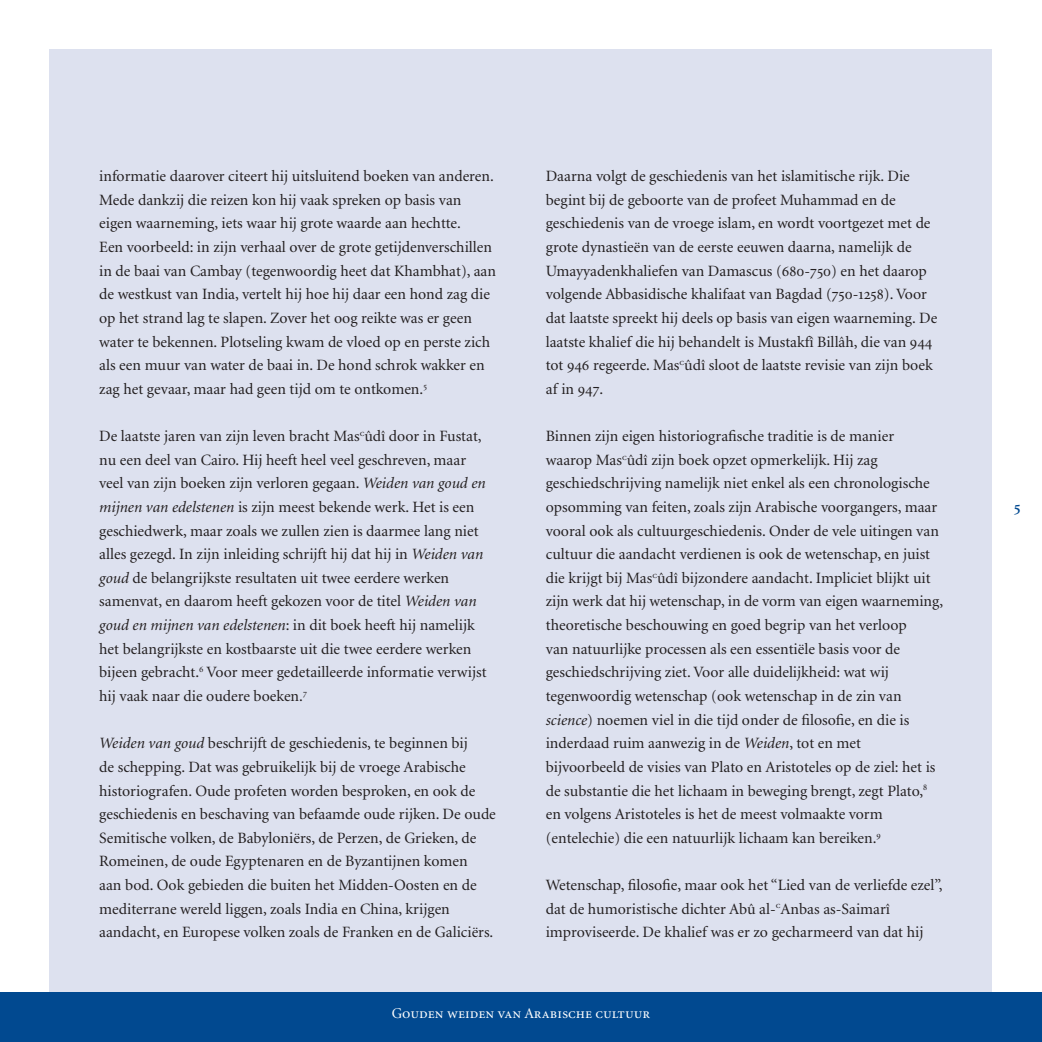
<style>
.page{position:relative;width:1042px;height:1042px;background:#fff}
.page>*{position:absolute;margin:0;border:0;box-sizing:border-box;transform-origin:0 0}
.t1{font:15.75px/23.6px "Minion";color:#231f20}
.t2{font:15.75px "Minion Semibold SC";color:#014990}
.t3{font:14.88px "Minion Regular SC";color:#fff}
.s1{font-style:italic}
.s2{font-family:"Minion Regular SC"}
</style>
<div class="page">
<div style="left:50px;top:50px;width:942px;height:992px;background:#dde1ef"></div>
<div style="left:0;top:992px;width:1042px;height:50px;background:#014990"></div>
<p class="t1" style="left:99px;top:165px;width:398px">informatie daarover citeert hij uitsluitend boeken van anderen.<br>Mede dankzij die reizen kon hij vaak spreken op basis van eigen waarneming, iets waar hij grote waarde aan hechtte.<br>Een voorbeeld: in zijn verhaal over de grote getijdenverschillen in de baai van Cambay (tegenwoordig heet dat Khambhat), aan de westkust van India, vertelt hij hoe hij daar een hond zag die op het strand lag te slapen. Zover het oog reikte was er geen water te bekennen. Plotseling kwam de vloed op en perste zich als een muur van water de baai in. De hond schrok wakker en zag het gevaar, maar had geen tijd om te ontkomen.<sup>5</sup></p>
<p class="t1" style="left:99px;top:425px;width:389px">De laatste jaren van zijn leven bracht Mas<sup>c</sup>ûdî door in Fustat, nu een deel van Cairo. Hij heeft heel veel geschreven, maar veel van zijn boeken zijn verloren gegaan. <span class="s1">Weiden van goud en mijnen van edelstenen</span> is zijn meest bekende werk. Het is een geschiedwerk, maar zoals we zullen zien is daarmee lang niet alles gezegd. In zijn inleiding schrijft hij dat hij in <span class="s1">Weiden van goud</span> de belangrijkste resultaten uit twee eerdere werken samenvat, en daarom heeft gekozen voor de titel <span class="s1">Weiden van goud en mijnen van edelstenen</span>: in dit boek heeft hij namelijk het belangrijkste en kostbaarste uit die twee eerdere werken bijeen gebracht.<sup>6</sup> Voor meer gedetailleerde informatie verwijst hij vaak naar die oudere boeken.<sup>7</sup></p>
<p class="t1" style="left:99px;top:732px;width:398px"><span class="s1">Weiden van goud</span> beschrijft de geschiedenis, te beginnen bij<br>de schepping. Dat was gebruikelijk bij de vroege Arabische historiografen. Oude profeten worden besproken, en ook de geschiedenis en beschaving van befaamde oude rijken. De oude Semitische volken, de Babyloniërs, de Perzen, de Grieken, de Romeinen, de oude Egyptenaren en de Byzantijnen komen<br>aan bod. Ook gebieden die buiten het Midden-Oosten en de mediterrane wereld liggen, zoals India en China, krijgen aandacht, en Europese volken zoals de Franken en de Galiciërs.</p>
<p class="t1" style="left:546px;top:165px;width:393px">Daarna volgt de geschiedenis van het islamitische rijk. Die begint bij de geboorte van de profeet Muhammad en de geschiedenis van de vroege islam, en wordt voortgezet met de grote dynastieën van de eerste eeuwen daarna, namelijk de Umayyadenkhaliefen van Damascus (<span class="s2">680</span>-<span class="s2">750</span>) en het daarop volgende Abbasidische khalifaat van Bagdad (<span class="s2">750</span>-<span class="s2">1258</span>). Voor dat laatste spreekt hij deels op basis van eigen waarneming. De laatste khalief die hij behandelt is Mustakfî Billâh, die van <span class="s2">944 </span>tot <span class="s2">946</span> regeerde. Mas<sup>c</sup>ûdî sloot de laatste revisie van zijn boek af in <span class="s2">947</span>.</p>
<p class="t1" style="left:546px;top:425px;width:399px">Binnen zijn eigen historiografische traditie is de manier waarop Mas<sup>c</sup>ûdî zijn boek opzet opmerkelijk. Hij zag geschiedschrijving namelijk niet enkel als een chronologische opsomming van feiten, zoals zijn Arabische voorgangers, maar vooral ook als cultuurgeschiedenis. Onder de vele uitingen van cultuur die aandacht verdienen is ook de wetenschap, en juist die krijgt bij Mas<sup>c</sup>ûdî bijzondere aandacht. Impliciet blijkt uit zijn werk dat hij wetenschap, in de vorm van eigen waarneming, theoretische beschouwing en goed begrip van het verloop<br>van natuurlijke processen als een essentiële basis voor de geschiedschrijving ziet. Voor alle duidelijkheid: wat wij tegenwoordig wetenschap (ook wetenschap in de zin van <span class="s1">science</span>) noemen viel in die tijd onder de filosofie, en die is inderdaad ruim aanwezig in de <span class="s1">Weiden</span>, tot en met bijvoorbeeld de visies van Plato en Aristoteles op de ziel: het is de substantie die het lichaam in beweging brengt, zegt Plato,<sup>8 </sup>en volgens Aristoteles is het de meest volmaakte vorm (entelechie) die een natuurlijk lichaam kan bereiken.<sup>9</sup></p>
<p class="t1" style="left:546px;top:874px;width:398px">Wetenschap, filosofie, maar ook het “Lied van de verliefde ezel”, dat de humoristische dichter Abû al-<sup>c</sup>Anbas as-Saimarî improviseerde. De khalief was er zo gecharmeerd van dat hij</p>
<p class="t3" style="left:392px;top:1006px;width:260px">Gouden weiden van Arabische cultuur</p>
<p class="t2" style="left:1014px;top:499px;width:8px">5</p>
</div>
